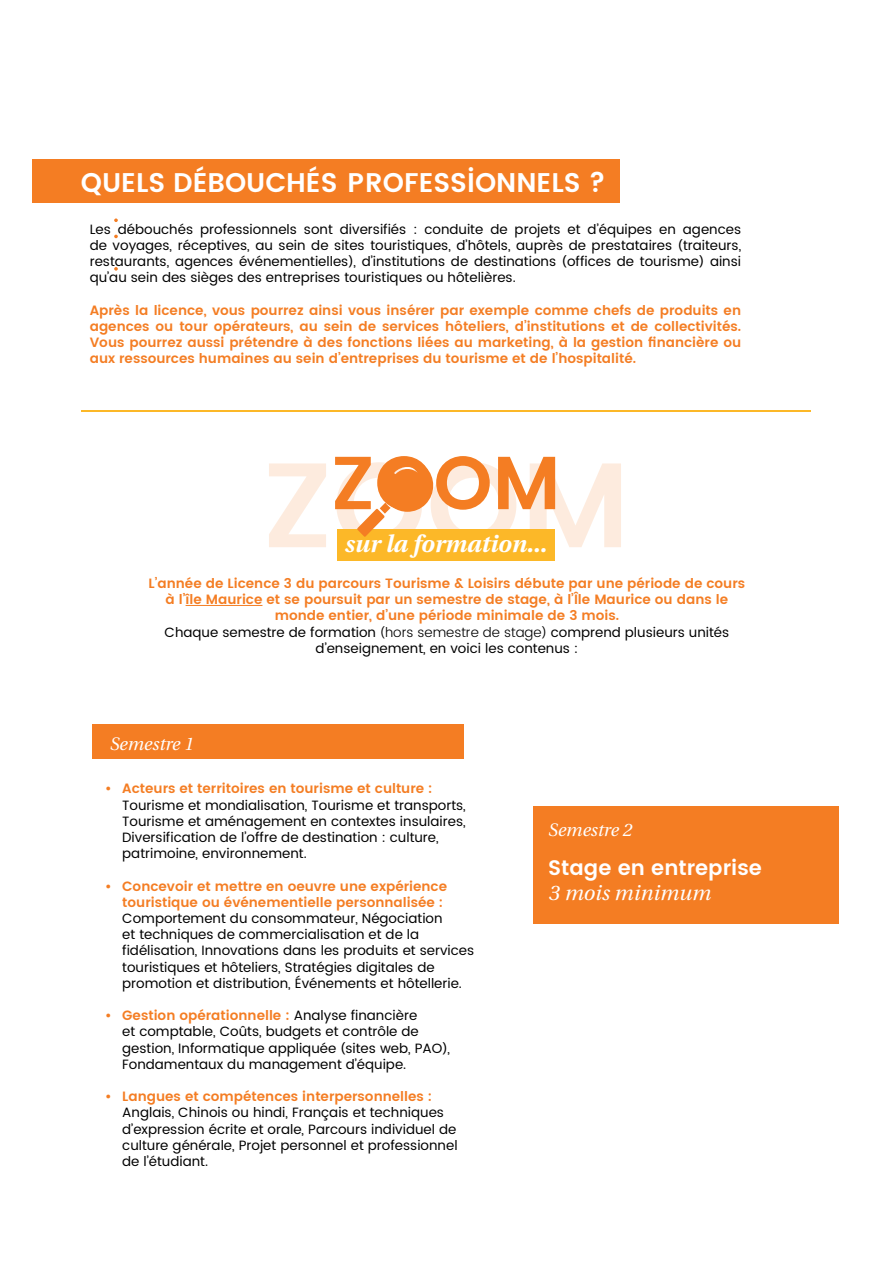
<style>
.page{position:relative;width:893px;height:1263px;background:#fff}
.page>*{position:absolute;margin:0;border:0;box-sizing:border-box;transform-origin:0 0}
.t1{font:600 120px "UA Poppins Titre";color:#f47d23}
.t2{font:600 75px "UA Poppins Titre";color:#f47d23}
.t3{font:600 27px "UA Poppins Titre";color:#fff}
.t4{font:italic 600 24px "UA Poppins Texte";color:#fff}
.t5{font:600 21px "UA Poppins Texte";color:#fff}
.t6{font:italic 21px "UA Poppins Texte";color:#fff}
.t7{font:italic 18px "UA Poppins Texte";color:#fff}
.t8{font:13.5px/16.2px "UA Poppins Texte";color:#000001}
.t9{font:600 13.5px/16.2px "UA Poppins Texte";color:#f47d23;text-align:center}
.s1{font-weight:300}
.s2{font-weight:600;color:#f47d23}
</style>
<div class="page">
<div style="left:534px;top:806px;width:305px;height:118px;background:#f47d23"></div>
<div style="left:338px;top:529px;width:217px;height:31px;background:#fcb828"></div>
<hr style="left:186px;top:605px;width:76px;height:1px;background:#f47d23">
<svg style="left:114px;top:218px;width:4px;height:4px"></svg>
<svg style="left:114px;top:235px;width:4px;height:3px"></svg>
<svg style="left:114px;top:267px;width:4px;height:4px"></svg>
<div style="left:32px;top:159px;width:588px;height:43px;background:#f47d23"></div>
<hr style="left:81px;top:410px;width:730px;height:2px;background:#fcb828">
<svg style="left:357px;top:459px;width:77px;height:78px"></svg>
<div style="left:92px;top:725px;width:371px;height:34px;background:#f47d23"></div>
<p class="t3" style="left:81px;top:163px;width:527px">QUELS DÉBOUCHÉS PROFESSIONNELS ?</p>
<p class="t8" style="left:90px;top:221px;width:653px;text-align:justify">Les débouchés professionnels sont diversifiés : conduite de projets et d’équipes en agences de voyages, réceptives, au sein de sites touristiques, d’hôtels, auprès de prestataires (traiteurs, restaurants, agences événementielles), d’institutions de destinations (offices de tourisme) ainsi qu’au sein des sièges des entreprises touristiques ou hôtelières.</p>
<p class="t9" style="left:90px;top:301px;width:653px;text-align:justify">Après la licence, vous pourrez ainsi vous insérer par exemple comme chefs de produits en agences ou tour opérateurs, au sein de services hôteliers, d’institutions et de collectivités.<br>Vous pourrez aussi prétendre à des fonctions liées au marketing, à la gestion financière ou aux ressources humaines au sein d’entreprises du tourisme et de l’hospitalité.</p>
<p class="t2" style="left:331px;top:430px;width:231px">ZOOM</p>
<h1 class="t1" style="left:263px;top:421px;width:369px">ZOOM</h1>
<p class="t4" style="left:344px;top:524px;width:204px">sur la formation...</p>
<p class="t9" style="left:149px;top:574px;width:598px">L’année de Licence 3 du parcours Tourisme &amp; Loisirs débute par une période de cours à l’île Maurice et se poursuit par un semestre de stage, à l’Île Maurice ou dans le monde entier, d’une période minimale de 3 mois.</p>
<p class="t8" style="left:165px;top:624px;width:566px;text-align:center">Chaque semestre de formation <span class="s1">(hors semestre de stage)</span> comprend plusieurs unités d’enseignement, en voici les contenus :</p>
<p class="t7" style="left:109px;top:730px;width:85px">Semestre 1</p>
<p class="t8" style="left:122px;top:781px;width:345px;text-indent:-17px"><span class="s2">• Acteurs et territoires en tourisme et culture :<br></span>Tourisme et mondialisation, Tourisme et transports, Tourisme et aménagement en contextes insulaires, Diversification de l’offre de destination : culture, patrimoine, environnement.</p>
<p class="t8" style="left:122px;top:878px;width:354px;text-indent:-17px"><span class="s2">• Concevoir et mettre en oeuvre une expérience touristique ou événementielle personnalisée :<br></span>Comportement du consommateur, Négociation<br>et techniques de commercialisation et de la fidélisation, Innovations dans les produits et services touristiques et hôteliers, Stratégies digitales de promotion et distribution, Événements et hôtellerie.</p>
<p class="t8" style="left:122px;top:1008px;width:329px;text-indent:-17px"><span class="s2">• Gestion opérationnelle :</span> Analyse financière<br>et comptable, Coûts, budgets et contrôle de gestion, Informatique appliquée (sites web, PAO), Fondamentaux du management d’équipe.</p>
<p class="t8" style="left:122px;top:1089px;width:337px;text-indent:-17px"><span class="s2">• Langues et compétences interpersonnelles :<br></span>Anglais, Chinois ou hindi, Français et techniques d’expression écrite et orale, Parcours individuel de culture générale, Projet personnel et professionnel de l’étudiant.</p>
<p class="t7" style="left:548px;top:816px;width:85px">Semestre 2</p>
<p class="t5" style="left:548px;top:852px;width:215px">Stage en entreprise</p>
<p class="t6" style="left:548px;top:877px;width:164px">3 mois minimum</p>
</div>
